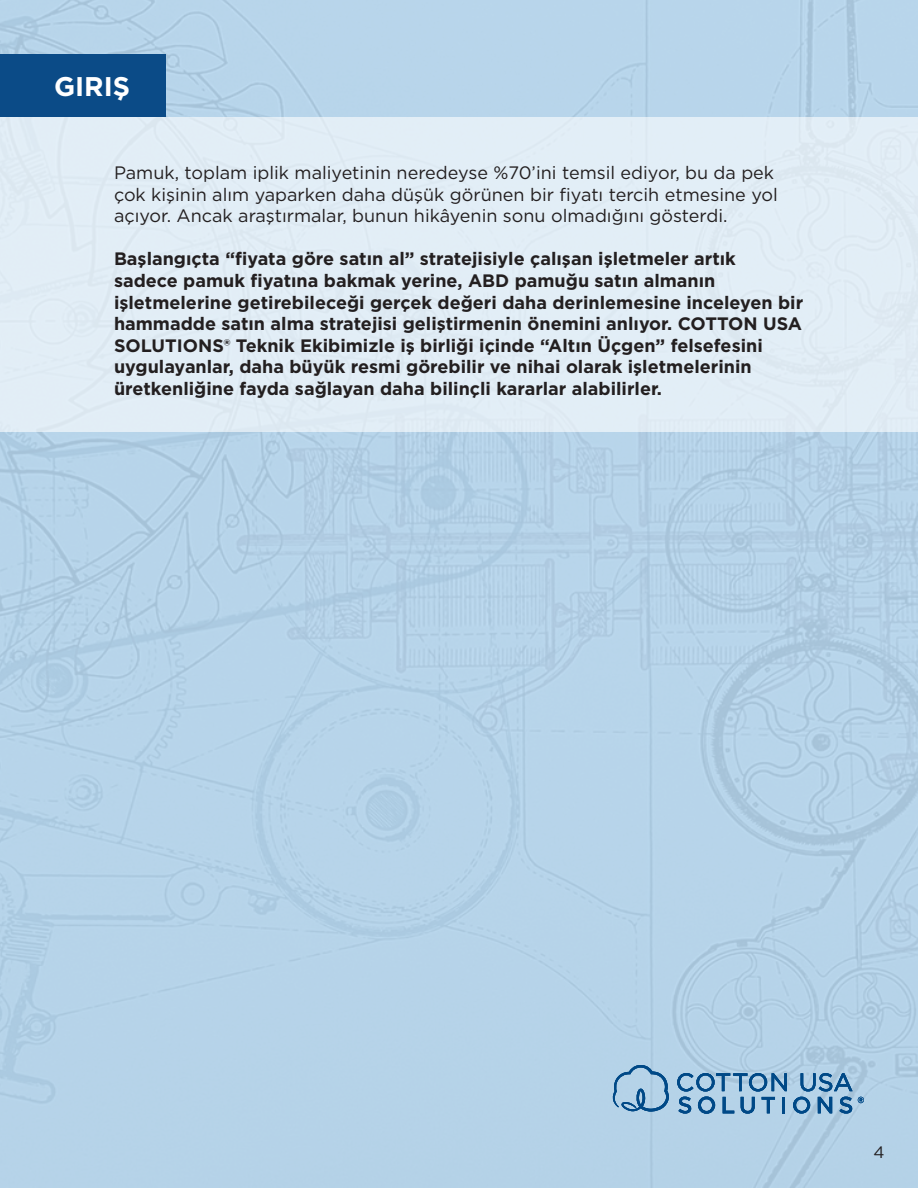
<style>
.page{position:relative;width:918px;height:1188px;background:#fff}
.page>*{position:absolute;margin:0;border:0;box-sizing:border-box;transform-origin:0 0}
.t1{font:700 27px "Gotham";color:#fff}
.t2{font:700 18px/21.6px "Gotham";color:#231f20}
.t3{font:18px/21.6px "Gotham";color:#231f20}
.t4{font:16.5px "Gotham";color:#231f20}
</style>
<div class="page">
<img style="left:0;top:0;width:918px;height:1188px">
<div style="left:0;top:117px;width:918px;height:315px;background:#e2eef6"></div>
<svg style="left:613px;top:1065px;width:56px;height:47px;background:#8bb2d1"></svg>
<svg style="left:677px;top:1073px;width:110px;height:18px;background:#6f9dc1"></svg>
<svg style="left:801px;top:1073px;width:52px;height:18px"></svg>
<svg style="left:678px;top:1097px;width:13px;height:17px"></svg>
<svg style="left:698px;top:1097px;width:17px;height:17px"></svg>
<svg style="left:723px;top:1097px;width:11px;height:16px"></svg>
<svg style="left:741px;top:1097px;width:14px;height:17px"></svg>
<svg style="left:762px;top:1097px;width:13px;height:16px"></svg>
<hr style="left:782px;top:1097px;width:3px;height:16px;background:#004987">
<svg style="left:793px;top:1097px;width:17px;height:17px"></svg>
<svg style="left:818px;top:1097px;width:14px;height:16px"></svg>
<svg style="left:839px;top:1097px;width:13px;height:17px"></svg>
<svg style="left:858px;top:1097px;width:6px;height:6px"></svg>
<div style="left:0;top:54px;width:165px;height:63px;background:#0b4b87"></div>
<p class="t1" style="left:54px;top:69px;width:78px">GIRIŞ</p>
<p class="t3" style="left:114px;top:162px;width:665px">Pamuk, toplam iplik maliyetinin neredeyse %70’ini temsil ediyor, bu da pek çok kişinin alım yaparken daha düşük görünen bir fiyatı tercih etmesine yol açıyor. Ancak araştırmalar, bunun hikâyenin sonu olmadığını gösterdi.</p>
<p class="t2" style="left:114px;top:248px;width:691px">Başlangıçta “fiyata göre satın al” stratejisiyle çalışan işletmeler artık sadece pamuk fiyatına bakmak yerine, ABD pamuğu satın almanın işletmelerine getirebileceği gerçek değeri daha derinlemesine inceleyen bir hammadde satın alma stratejisi geliştirmenin önemini anlıyor. COTTON USA SOLUTIONS® Teknik Ekibimizle iş birliği içinde “Altın Üçgen” felsefesini uygulayanlar, daha büyük resmi görebilir ve nihai olarak işletmelerinin üretkenliğine fayda sağlayan daha bilinçli kararlar alabilirler.</p>
<p class="t4" style="left:873px;top:1142px;width:13px">4</p>
</div>
